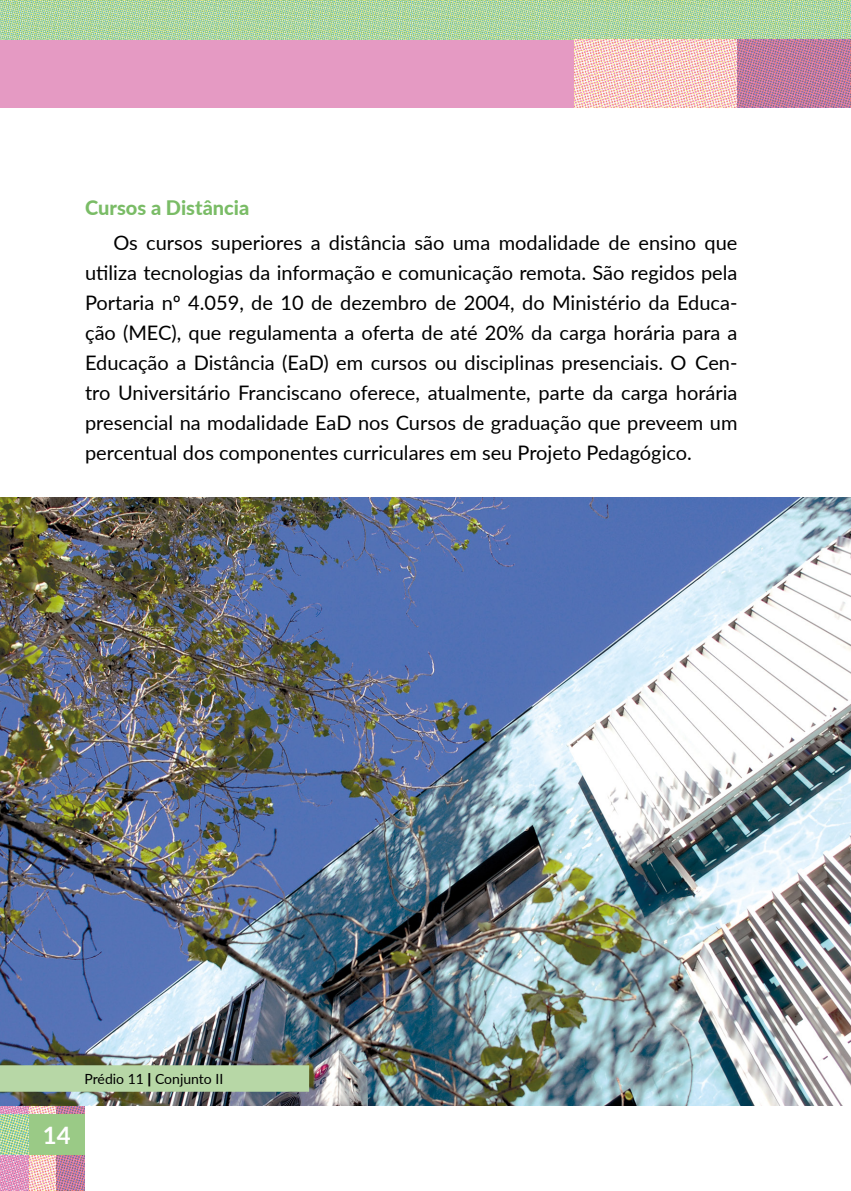
<style>
.page{position:relative;width:851px;height:1191px;background:#fff}
.page>*{position:absolute;margin:0;border:0;box-sizing:border-box;transform-origin:0 0}
.t1{font:700 24px "Lato";color:#fff}
.t2{font:20px/30px "Lato";color:#000;text-align:justify}
.t3{font:800 20px "Lato";color:#7abc66}
.t4{font:14px "Lato";color:#000}
.s1{font-weight:900;font-style:italic}
</style>
<div class="page">
<img style="left:0;top:0;width:850px;height:40px">
<img style="left:0;top:1106px;width:85px;height:85px">
<div style="left:0;top:1114px;width:85px;height:40px;background:#9aca86"></div>
<img style="left:0;top:1114px;width:28px;height:40px">
<div style="left:0;top:40px;width:574px;height:68px;background:#e59ac3"></div>
<img style="left:574px;top:40px;width:276px;height:68px">
<img style="left:0;top:497px;width:850px;height:608px">
<div style="left:0;top:1065px;width:309px;height:26px;background:#b7d7a6"></div>
<p class="t3" style="left:85px;top:192px;width:166px">Cursos a Distância</p>
<p class="t2" style="left:85px;top:227px;width:653px;text-indent:28px">Os cursos superiores a distância são uma modalidade de ensino que utiliza tecnologias da informação e comunicação remota. São regidos pela Portaria nº 4.059, de 10 de dezembro de 2004, do Ministério da Educa&shy;ção (MEC), que regulamenta a oferta de até 20% da carga horária para a Educação a Distância (EaD) em cursos ou disciplinas presenciais. O Cen&shy;tro Universitário Franciscano oferece, atualmente, parte da carga horária presencial na modalidade EaD nos Cursos de graduação que preveem um percentual dos componentes curriculares em seu Projeto Pedagógico.</p>
<p class="t4" style="left:84px;top:1069px;width:140px">Prédio 11 <span class="s1">|</span> Conjunto II</p>
<p class="t1" style="left:43px;top:1117px;width:29px">14</p>
</div>
